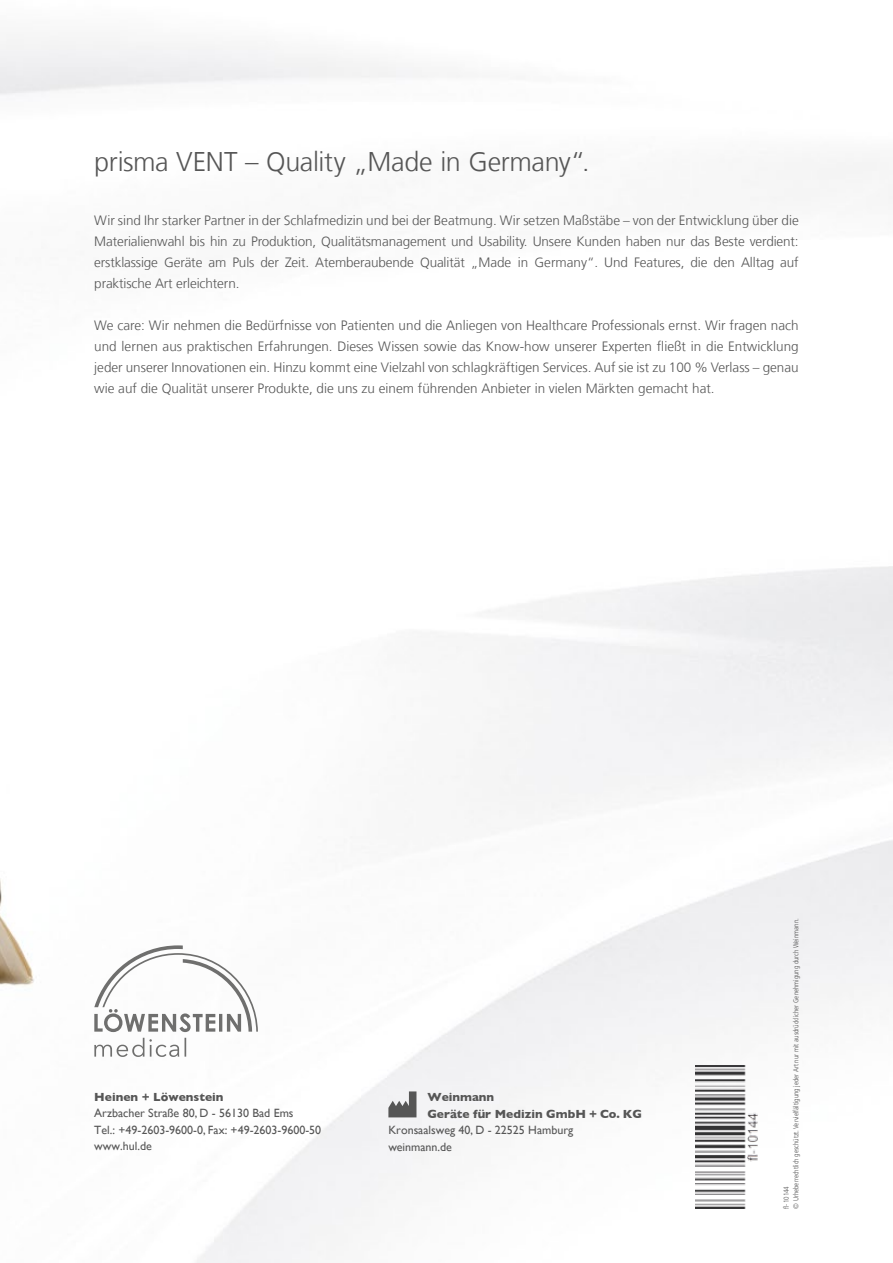
<style>
.page{position:relative;width:893px;height:1263px;background:#fff}
.page>*{position:absolute;margin:0;border:0;box-sizing:border-box;transform-origin:0 0}
.t1{font:300 27px "Frutiger LT Com";letter-spacing:-.015em;color:#565656}
.t2{font:300 13.5px/21px "Frutiger LT Com";letter-spacing:-.005em;color:#565656;text-align:justify}
.t3{font:12px/16.5px "Gill Sans";color:#565656}
.t4{font:700 12px/16.5px "Gill Sans";color:#565656}
.t5{font:300 condensed 7.2px/9.8px "Frutiger LT Com";color:#565656}
</style>
<div class="page">
<img style="left:0;top:39px;width:893px;height:1224px">
<svg style="left:388px;top:1091px;width:28px;height:26px"></svg>
<svg style="left:94px;top:1038px;width:92px;height:19px"></svg>
<svg style="left:94px;top:945px;width:164px;height:87px"></svg>
<img style="left:695px;top:1066px;width:64px;height:143px">
<h1 class="t1" style="left:94px;top:146px;width:497px">prisma VENT – Quality „Made in Germany“.</h1>
<p class="t2" style="left:94px;top:210px;width:706px">Wir sind Ihr starker Partner in der Schlafmedizin und bei der Beatmung. Wir setzen Maßstäbe – von der Entwicklung über die Materialienwahl bis hin zu Produktion, Qualitätsmanagement und Usability. Unsere Kunden haben nur das Beste verdient: erstklassige Geräte am Puls der Zeit. Atemberaubende Qualität „Made in Germany“. Und Features, die den Alltag auf praktische Art erleichtern.</p>
<p class="t2" style="left:94px;top:315px;width:706px">We care: Wir nehmen die Bedürfnisse von Patienten und die Anliegen von Healthcare Professionals ernst. Wir fragen nach und lernen aus praktischen Erfahrungen. Dieses Wissen sowie das Know-how unserer Experten fließt in die Entwicklung jeder unserer Innovationen ein. Hinzu kommt eine Vielzahl von schlagkräftigen Services. Auf sie ist zu 100 % Verlass – genau wie auf die Qualität unserer Produkte, die uns zu einem führenden Anbieter in vielen Märkten gemacht hat.</p>
<p class="t4" style="left:94px;top:1088px;width:131px">Heinen + Löwenstein</p>
<p class="t3" style="left:94px;top:1105px;width:228px">Arzbacher Straße 80, D - 56130 Bad Ems<br>Tel.: +49-2603-9600-0, Fax: +49-2603-9600-50 www.hul.de</p>
<p class="t4" style="left:427px;top:1089px;width:216px">Weinmann<br>Geräte für Medizin GmbH + Co. KG</p>
<p class="t3" style="left:388px;top:1122px;width:186px">Kronsaalsweg 40, D - 22525 Hamburg weinmann.de</p>
<p class="t5" style="left:782px;top:1209px;width:292px;rotate:-90deg">fl-10144<br>© Urheberrechtlich geschützt. Vervielfältigung jeder Art nur mit ausdrücklicher Genehmigung durch Weinmann.</p>
</div>
